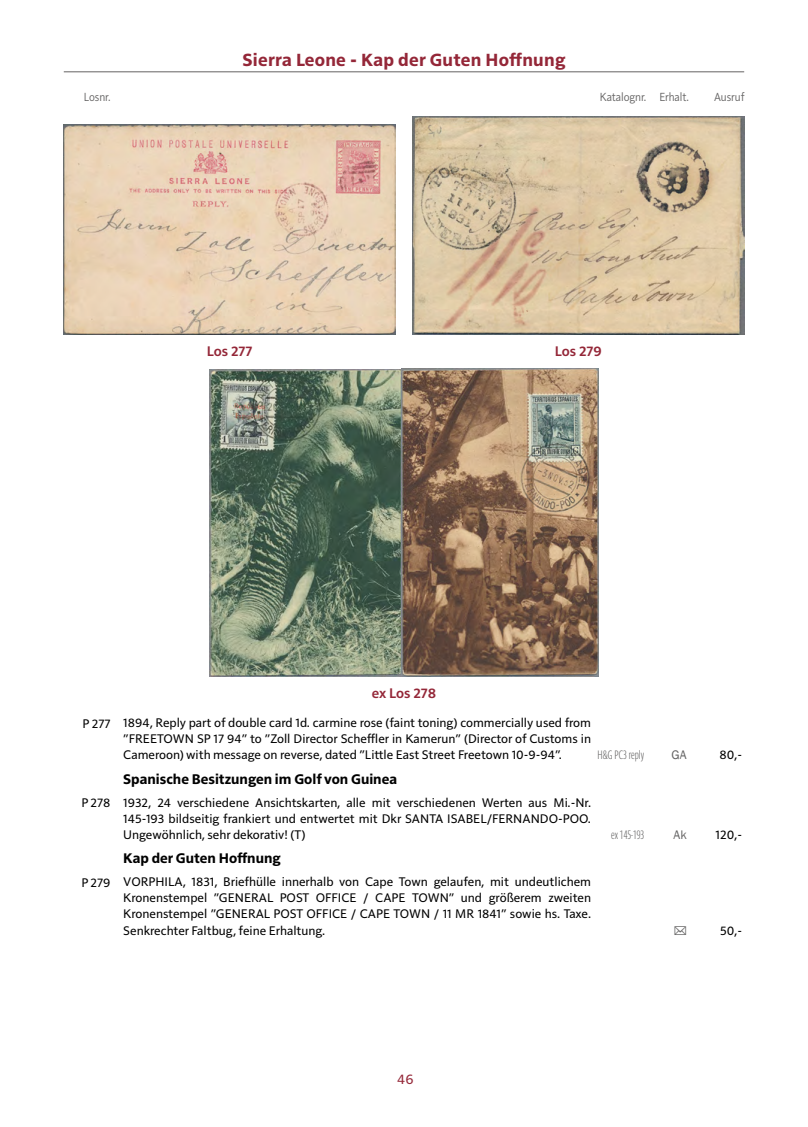
<style>
.page{position:relative;width:808px;height:1127px;background:#fff}
.page>*{position:absolute;margin:0;border:0;box-sizing:border-box;transform-origin:0 0}
.t1{font:700 18px "Solitaire MVB Pro";letter-spacing:.015em;color:#942738}
.t2{font:700 14.25px "Solitaire MVB Pro";color:#000}
.t3{font:600 14.25px "Solitaire MVB Pro";color:#942738}
.t4{font:14.25px "Solitaire MVB Pro";color:#942738}
.t5{font:12.75px/16.2px "Solitaire MVB Pro";color:#000;text-align:justify}
.t6{font:12px "Solitaire MVB Pro";letter-spacing:-.005em;color:#646363;scale:.9 1}
.t7{font:700 12px "Parisine Std Comp Clair";color:#646363}
</style>
<div class="page">
<hr style="left:64px;top:71px;width:680px;height:1px;background:#646363">
<img style="left:209px;top:368px;width:390px;height:308px">
<img style="left:64px;top:124px;width:331px;height:210px">
<img style="left:412px;top:117px;width:332px;height:217px">
<h1 class="t1" style="left:243px;top:48px;width:324px">Sierra Leone - Kap der Guten Hoffnung</h1>
<p class="t6" style="left:84px;top:88px;width:31px">Losnr.</p>
<p class="t6" style="left:600px;top:88px;width:100px">Katalognr. Erhalt.</p>
<p class="t6" style="left:714px;top:88px;width:35px">Ausruf</p>
<p class="t3" style="left:207px;top:341px;width:47px">Los 277</p>
<p class="t3" style="left:555px;top:341px;width:48px">Los 279</p>
<p class="t3" style="left:372px;top:683px;width:66px">ex Los 278</p>
<p class="t5" style="left:123px;top:714px;width:469px;text-indent:-41px">P 277 1894, Reply part of double card 1d. carmine rose (faint toning) commercially used from ”FREETOWN SP 17 94” to ”Zoll Director Scheffler in Kamerun” (Director of Customs in Cameroon) with message on reverse, dated ”Little East Street Freetown 10-9-94”.</p>
<p class="t2" style="left:123px;top:769px;width:275px">Spanische Besitzungen im Golf von Guinea</p>
<p class="t5" style="left:123px;top:793px;width:469px;text-indent:-42px">P 278 1932, 24 verschiedene Ansichtskarten, alle mit verschiedenen Werten aus Mi.-Nr.<br>145-193 bildseitig frankiert und entwertet mit Dkr SANTA ISABEL/FERNANDO-POO.<br>Ungewöhnlich, sehr dekorativ! (T)</p>
<p class="t2" style="left:123px;top:848px;width:159px">Kap der Guten Hoffnung</p>
<p class="t5" style="left:123px;top:873px;width:469px;text-indent:-42px">P 279 VORPHILA, 1831, Briefhülle innerhalb von Cape Town gelaufen, mit undeutlichem Kronenstempel ”GENERAL POST OFFICE / CAPE TOWN” und größerem zweiten Kronenstempel ”GENERAL POST OFFICE / CAPE TOWN / 11 MR 1841” sowie hs. Taxe.<br>Senkrechter Faltbug, feine Erhaltung.</p>
<p class="t7" style="left:597px;top:748px;width:48px">H&amp;G PC3 reply</p>
<p class="t5" style="left:719px;top:746px;width:24px">80,-</p>
<p class="t7" style="left:611px;top:828px;width:35px">ex 145-193</p>
<p class="t5" style="left:715px;top:825px;width:28px">120,-</p>
<p class="t5" style="left:720px;top:921px;width:24px">50,-</p>
<p class="t4" style="left:397px;top:1069px;width:18px">46</p>
</div>
